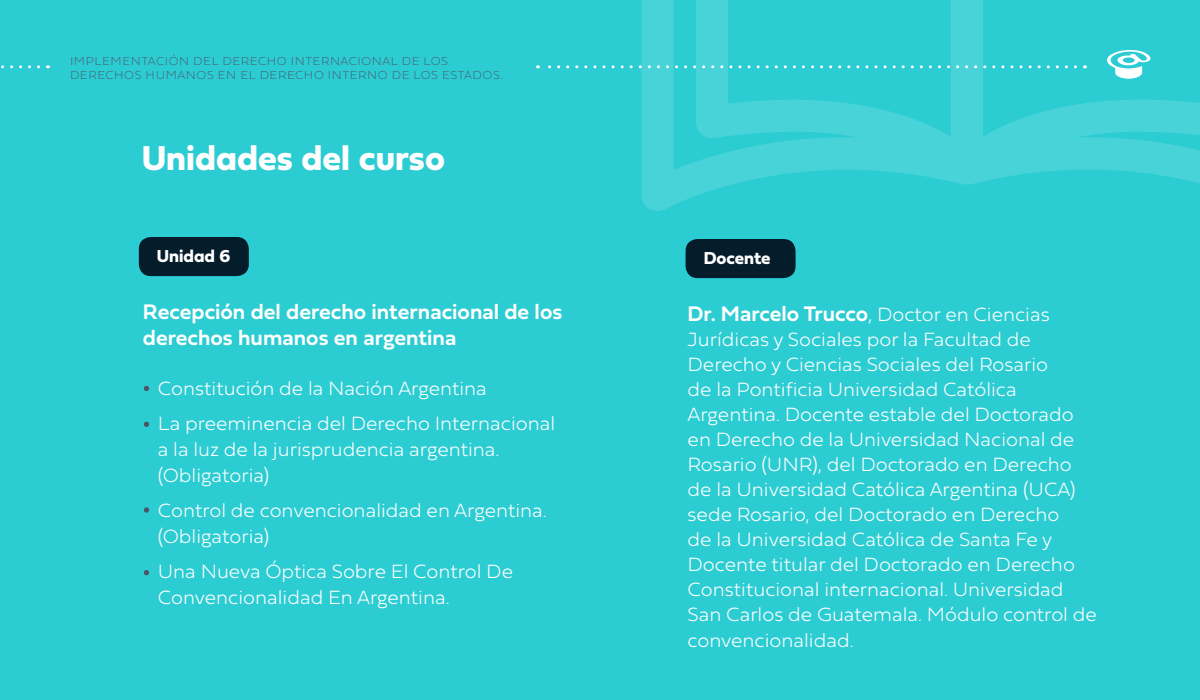
<style>
.page{position:relative;width:1200px;height:700px;background:#2cccd3}
.page>*{position:absolute;margin:0;border:0;box-sizing:border-box;transform-origin:0 0}
.t1{font:700 36px "Fieldwork 16 Geo";color:#fff}
.t2{font:600 22px/26px "Fieldwork 14 Hum";color:#fff}
.t3{font:100 20px/25.1px "Fieldwork 5 Hum";color:#fff}
.t4{font:700 18px "Fieldwork 16 Geo";color:#fff}
.t5{font:12px/14.4px "Fieldwork 2 Hum Hair";letter-spacing:.05em;color:#4b5463}
.s1{font-family:"Fieldwork 14 Hum";font-weight:600;font-size:22px}
</style>
<div class="page">
<svg style="left:144px;top:386px;width:5px;height:5px"></svg>
<svg style="left:144px;top:422px;width:5px;height:5px"></svg>
<svg style="left:144px;top:507px;width:5px;height:6px"></svg>
<svg style="left:144px;top:570px;width:5px;height:5px"></svg>
<svg style="left:639px;top:0;width:561px;height:211px"></svg>
<div style="left:139px;top:237px;width:110px;height:39px;background:#051c2b;border-radius:12px"></div>
<div style="left:686px;top:239px;width:110px;height:39px;background:#051c2b;border-radius:12px"></div>
<svg style="left:1107px;top:50px;width:44px;height:29px"></svg>
<svg style="left:1px;top:65px;width:38px;height:3px"></svg>
<svg style="left:538px;top:65px;width:538px;height:3px"></svg>
<p class="t5" style="left:70px;top:53px;width:434px">IMPLEMENTACIÓN DEL DERECHO INTERNACIONAL DE LOS<br>DERECHOS HUMANOS EN EL DERECHO INTERNO DE LOS ESTADOS.</p>
<h1 class="t1" style="left:142px;top:129px;width:305px">Unidades del curso</h1>
<p class="t4" style="left:157px;top:242px;width:75px">Unidad 6</p>
<p class="t4" style="left:704px;top:244px;width:68px">Docente</p>
<p class="t2" style="left:143px;top:297px;width:421px">Recepción del derecho internacional de los derechos humanos en argentina</p>
<p class="t3" style="left:158px;top:369px;width:399px;line-height:35px">Constitución de la Nación Argentina<br>La preeminencia del Derecho Internacional</p>
<p class="t3" style="left:158px;top:435px;width:343px;line-height:26px">a la luz de la jurisprudencia argentina. (Obligatoria)</p>
<p class="t3" style="left:158px;top:496px;width:390px;line-height:26px">Control de convencionalidad en Argentina. (Obligatoria)</p>
<p class="t3" style="left:158px;top:557px;width:357px;line-height:26px">Una Nueva Óptica Sobre El Control De<br>Convencionalidad En Argentina.</p>
<p class="t3" style="left:688px;top:300px;width:411px"><span class="s1">Dr. Marcelo Trucco</span>, Doctor en Ciencias Jurídicas y Sociales por la Facultad de Derecho y Ciencias Sociales del Rosario<br>de la Pontificia Universidad Católica Argentina. Docente estable del Doctorado en Derecho de la Universidad Nacional de Rosario (UNR), del Doctorado en Derecho de la Universidad Católica Argentina (UCA) sede Rosario, del Doctorado en Derecho<br>de la Universidad Católica de Santa Fe y Docente titular del Doctorado en Derecho Constitucional internacional. Universidad San Carlos de Guatemala. Módulo control de convencionalidad.</p>
</div>
